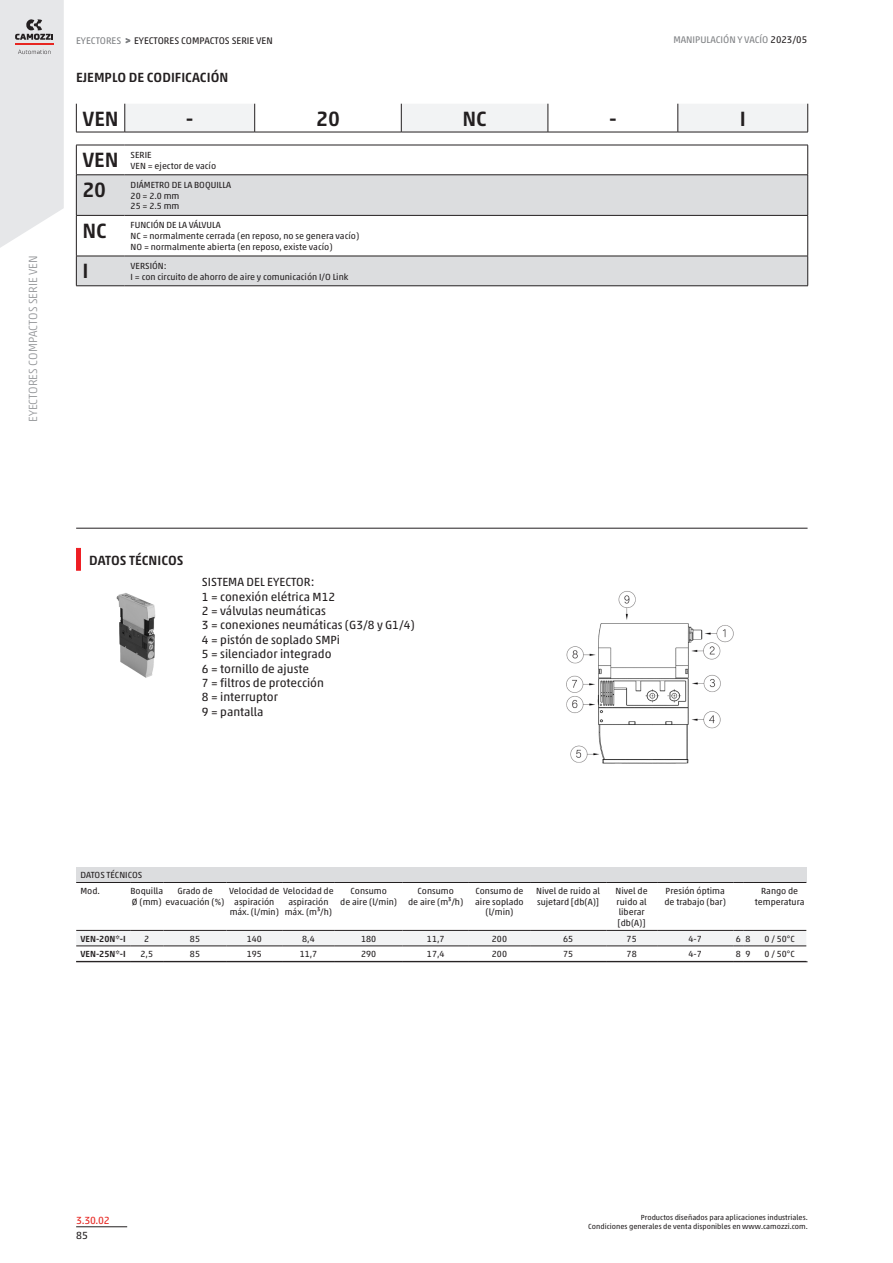
<style>
.page{position:relative;width:893px;height:1263px;background:#fff}
.page>*{position:absolute;margin:0;border:0;box-sizing:border-box;transform-origin:0 0}
.codeLegend_row_heade{font:500 21px "Akko W1 G";color:#231f20}
.code_row_header{font:500 21px "Akko W1 G";color:#231f20}
.sectionTitle_value{font:500 13.5px "Akko W1 G";color:#231f20}
.blockTitle_value{font:500 13.5px "Akko W1 G";color:#231f20}
.normal_value{font:12px/14.4px "Akko W1 G";color:#231f20}
.t1{font:300 12px "Akko W1 G";color:#939598}
.secL{font:10.5px "Akko W1 G";color:#e72621}
.sec4L{font:10.5px "Akko W1 G";color:#231f20}
.headTitleL{font:9.75px "Akko W1 G";color:#231f20}
.footTitleL{font:9.75px "Akko W1 G";color:#808285}
.models_header{font:9px/10.8px "Akko W1 G";color:#231f20}
.code_cell{font:9px/10.8px "Akko W1 G";color:#231f20}
.models_cell{font:9px "Akko W1 G";color:#231f20}
.models_row_header{font:500 9px "Akko W1 G";color:#231f20}
.models_title{font:9px "Akko W1 G";color:#231f20}
.models_model{font:9px "Akko W1 G";color:#231f20}
.footNotesL{font:7.5px "Akko W1 G";color:#231f20}
.s1{color:#808285}
.s2{font-size:9px;color:#808285}
.s3{color:#231f20}
</style>
<div class="page">
<hr style="left:76px;top:1226px;width:51px;height:1px;background:#231f20">
<svg style="left:0;top:0;width:64px;height:248px;background:#e4e4e6"></svg>
<svg style="left:77px;top:174px;width:730px;height:1px"></svg>
<svg style="left:77px;top:176px;width:730px;height:110px;fill:#dcdddf"></svg>
<hr style="left:76px;top:145px;width:49px;height:1px;background:#231f20">
<hr style="left:76px;top:145px;width:1px;height:30px;background:#231f20">
<hr style="left:125px;top:145px;width:683px;height:1px;background:#231f20">
<hr style="left:807px;top:145px;width:1px;height:30px;background:#231f20">
<hr style="left:76px;top:175px;width:49px;height:1px;background:#231f20">
<hr style="left:76px;top:175px;width:1px;height:40px;background:#231f20">
<hr style="left:125px;top:175px;width:683px;height:1px;background:#231f20">
<hr style="left:807px;top:175px;width:1px;height:40px;background:#231f20">
<hr style="left:76px;top:215px;width:49px;height:1px;background:#231f20">
<hr style="left:76px;top:216px;width:1px;height:40px;background:#231f20">
<hr style="left:125px;top:215px;width:683px;height:1px;background:#231f20">
<hr style="left:807px;top:216px;width:1px;height:40px;background:#231f20">
<hr style="left:76px;top:256px;width:49px;height:1px;background:#231f20">
<hr style="left:76px;top:256px;width:1px;height:30px;background:#231f20">
<hr style="left:76px;top:286px;width:49px;height:1px;background:#231f20">
<hr style="left:125px;top:256px;width:683px;height:1px;background:#231f20">
<hr style="left:807px;top:256px;width:1px;height:30px;background:#231f20">
<hr style="left:125px;top:286px;width:683px;height:1px;background:#231f20">
<hr style="left:76px;top:528px;width:731px;height:1px;background:#231f20">
<hr style="left:76px;top:132px;width:49px;height:1px;background:#231f20">
<hr style="left:125px;top:132px;width:130px;height:1px;background:#231f20">
<hr style="left:255px;top:132px;width:146px;height:1px;background:#231f20">
<hr style="left:401px;top:132px;width:147px;height:1px;background:#231f20">
<hr style="left:548px;top:132px;width:130px;height:1px;background:#231f20">
<svg style="left:76px;top:104px;width:732px;height:28px"></svg>
<hr style="left:678px;top:132px;width:130px;height:1px;background:#231f20">
<hr style="left:76px;top:961px;width:731px;height:1px;background:#231f20">
<div style="left:76px;top:867px;width:730px;height:15px;background:#dcdddf"></div>
<hr style="left:76px;top:882px;width:54px;height:1px;background:#231f20">
<hr style="left:130px;top:882px;width:33px;height:1px;background:#231f20">
<hr style="left:163px;top:882px;width:64px;height:1px;background:#231f20">
<hr style="left:227px;top:882px;width:55px;height:1px;background:#231f20">
<hr style="left:282px;top:882px;width:53px;height:1px;background:#231f20">
<hr style="left:335px;top:882px;width:68px;height:1px;background:#231f20">
<hr style="left:403px;top:882px;width:66px;height:1px;background:#231f20">
<hr style="left:469px;top:882px;width:61px;height:1px;background:#231f20">
<hr style="left:530px;top:882px;width:76px;height:1px;background:#231f20">
<hr style="left:606px;top:882px;width:51px;height:1px;background:#231f20">
<hr style="left:657px;top:882px;width:76px;height:1px;background:#231f20">
<svg style="left:733px;top:882px;width:20px;height:1px"></svg>
<hr style="left:753px;top:882px;width:53px;height:1px;background:#231f20">
<svg style="left:76px;top:930px;width:730px;height:17px"></svg>
<hr style="left:753px;top:946px;width:53px;height:1px;background:#231f20">
<img style="left:116px;top:593px;width:40px;height:85px">
<img style="left:566px;top:591px;width:168px;height:173px">
<div style="left:76px;top:548px;width:5px;height:23px;background:#ee1d23"></div>
<p class="t1" style="left:24px;top:422px;width:168px;rotate:-90deg">EYECTORES COMPACTOS SERIE VEN</p>
<p class="headTitleL" style="left:76px;top:33px;width:198px"><span class="s1">EYECTORES</span> <span class="s2">&gt;</span> EYECTORES COMPACTOS SERIE VEN</p>
<p class="footTitleL" style="left:673px;top:33px;width:135px">MANIPULACIÓN Y VACÍO <span class="s3">2023/05</span></p>
<p class="sectionTitle_value" style="left:76px;top:67px;width:154px">EJEMPLO DE CODIFICACIÓN</p>
<p class="codeLegend_row_heade" style="left:82px;top:103px;width:38px">VEN</p>
<p class="codeLegend_row_heade" style="left:186px;top:103px;width:9px">-</p>
<p class="codeLegend_row_heade" style="left:316px;top:103px;width:25px">20</p>
<p class="codeLegend_row_heade" style="left:462px;top:103px;width:26px">NC</p>
<p class="codeLegend_row_heade" style="left:609px;top:103px;width:9px">-</p>
<p class="codeLegend_row_heade" style="left:740px;top:103px;width:8px">I</p>
<p class="code_row_header" style="left:82px;top:145px;width:38px">VEN</p>
<p class="code_cell" style="left:131px;top:149px;width:87px">SERIE<br>VEN = ejector de vacío</p>
<p class="code_row_header" style="left:82px;top:174px;width:25px">20</p>
<p class="code_cell" style="left:131px;top:179px;width:102px">DIÁMETRO DE LA BOQUILLA<br>20 = 2.0 mm<br>25 = 2.5 mm</p>
<p class="code_row_header" style="left:82px;top:215px;width:26px">NC</p>
<p class="code_cell" style="left:131px;top:219px;width:230px">FUNCIÓN DE LA VÁLVULA<br>NC = normalmente cerrada (en reposo, no se genera vacío)<br>NO = normalmente abierta (en reposo, existe vacío)</p>
<p class="code_row_header" style="left:82px;top:256px;width:8px">I</p>
<p class="code_cell" style="left:131px;top:260px;width:219px">VERSIÓN:<br>I = con circuito de ahorro de aire y comunicación I/O Link</p>
<p class="blockTitle_value" style="left:89px;top:550px;width:96px">DATOS TÉCNICOS</p>
<p class="normal_value" style="left:202px;top:574px;width:214px">SISTEMA DEL EYECTOR:<br>1 = conexión elétrica M12<br>2 = válvulas neumáticas<br>3 = conexiones neumáticas (G3/8 y G1/4)<br>4 = pistón de soplado SMPi<br>5 = silenciador integrado<br>6 = tornillo de ajuste<br>7 = filtros de protección<br>8 = interruptor<br>9 = pantalla</p>
<p class="models_title" style="left:80px;top:869px;width:63px">DATOS TÉCNICOS</p>
<p class="models_model" style="left:80px;top:884px;width:21px">Mod.</p>
<p class="models_header" style="left:130px;top:885px;width:95px">Boquilla<br>Ø (mm) evacuación (%)</p>
<p class="models_header" style="left:177px;top:885px;width:37px">Grado de</p>
<p class="models_header" style="left:229px;top:885px;width:106px">Velocidad de Velocidad de</p>
<p class="models_header" style="left:234px;top:895px;width:42px">aspiración</p>
<p class="models_header" style="left:230px;top:906px;width:51px">máx. (l/min)</p>
<p class="models_header" style="left:285px;top:895px;width:49px;text-align:center">aspiración máx. (m³/h)</p>
<p class="models_header" style="left:351px;top:885px;width:38px">Consumo</p>
<p class="models_header" style="left:340px;top:895px;width:58px">de aire (l/min)</p>
<p class="models_header" style="left:418px;top:885px;width:38px">Consumo</p>
<p class="models_header" style="left:408px;top:895px;width:57px">de aire (m³/h)</p>
<p class="models_header" style="left:475px;top:885px;width:50px">Consumo de aire soplado</p>
<p class="models_header" style="left:485px;top:906px;width:30px">(l/min)</p>
<p class="models_header" style="left:536px;top:885px;width:66px">Nivel de ruido al sujetard [db(A)]</p>
<p class="models_header" style="left:616px;top:885px;width:34px">Nivel de ruido al liberar [db(A)]</p>
<p class="models_header" style="left:666px;top:885px;width:61px">Presión óptima</p>
<p class="models_header" style="left:664px;top:895px;width:63px">de trabajo (bar)</p>
<p class="models_header" style="left:755px;top:885px;width:51px;text-align:center">Rango de temperatura</p>
<p class="models_row_header" style="left:80px;top:932px;width:47px">VEN-20N*-I</p>
<p class="models_cell" style="left:144px;top:932px;width:7px">2</p>
<p class="models_cell" style="left:190px;top:932px;width:12px">85</p>
<p class="models_cell" style="left:247px;top:932px;width:17px">140</p>
<p class="models_cell" style="left:302px;top:932px;width:14px">8,4</p>
<p class="models_cell" style="left:361px;top:932px;width:17px">180</p>
<p class="models_cell" style="left:427px;top:932px;width:19px">11,7</p>
<p class="models_cell" style="left:492px;top:932px;width:17px">200</p>
<p class="models_cell" style="left:563px;top:932px;width:12px">65</p>
<p class="models_cell" style="left:627px;top:932px;width:12px">75</p>
<p class="models_cell" style="left:689px;top:932px;width:15px">4-7</p>
<p class="models_cell" style="left:736px;top:932px;width:7px">6</p>
<p class="models_cell" style="left:746px;top:932px;width:7px">8</p>
<p class="models_cell" style="left:765px;top:932px;width:32px">0 / 50°C</p>
<p class="models_row_header" style="left:80px;top:947px;width:47px">VEN-25N*-I</p>
<p class="models_cell" style="left:141px;top:947px;width:14px">2,5</p>
<p class="models_cell" style="left:190px;top:947px;width:12px">85</p>
<p class="models_cell" style="left:247px;top:947px;width:17px">195</p>
<p class="models_cell" style="left:300px;top:947px;width:19px">11,7</p>
<p class="models_cell" style="left:361px;top:947px;width:17px">290</p>
<p class="models_cell" style="left:427px;top:947px;width:19px">17,4</p>
<p class="models_cell" style="left:492px;top:947px;width:17px">200</p>
<p class="models_cell" style="left:563px;top:947px;width:12px">75</p>
<p class="models_cell" style="left:627px;top:947px;width:12px">78</p>
<p class="models_cell" style="left:689px;top:947px;width:15px">4-7</p>
<p class="models_cell" style="left:736px;top:947px;width:7px">8</p>
<p class="models_cell" style="left:746px;top:947px;width:7px">9</p>
<p class="models_cell" style="left:765px;top:947px;width:32px">0 / 50°C</p>
<p class="secL" style="left:76px;top:1212px;width:35px">3.30.02</p>
<p class="sec4L" style="left:76px;top:1228px;width:13px">85</p>
<p class="footNotesL" style="left:641px;top:1212px;width:168px">Productos diseñados para aplicaciones industriales.</p>
<p class="footNotesL" style="left:588px;top:1221px;width:221px">Condiciones generales de venta disponibles en www.camozzi.com.</p>
</div>
